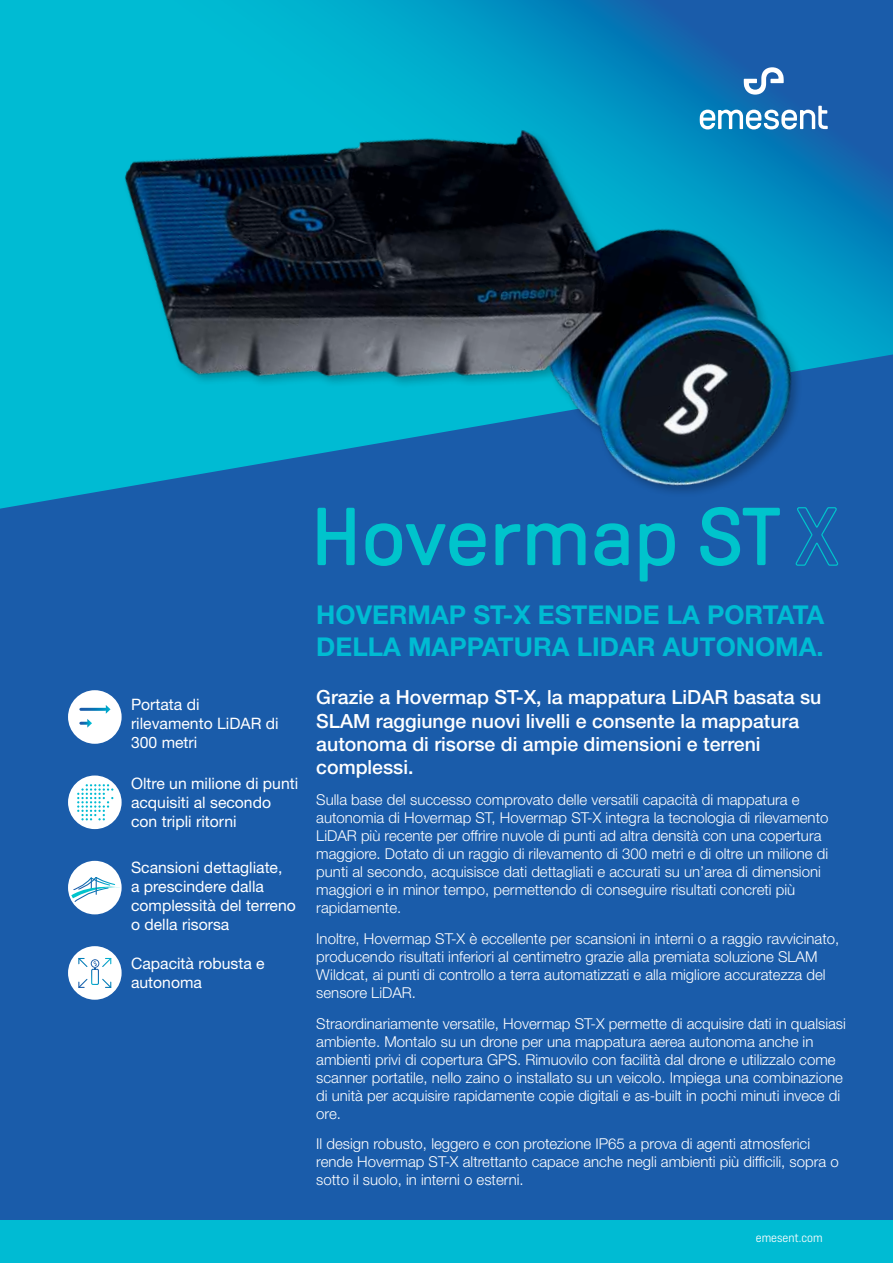
<style>
.page{position:relative;width:893px;height:1263px;background:#fff}
.page>*{position:absolute;margin:0;border:0;box-sizing:border-box;transform-origin:0 0}
.t1{font:82.05px "GT Pressura";color:#00c4cc;scale:1.08 1}
.t2{font:700 25.95px/31.2px "Helvetica Neue LT Std";color:#00bbd3}
.t3{font:500 19.5px/23.4px "Helvetica Neue LT Std";color:#fff}
.t4{font:15.75px/18.9px "Helvetica Neue LT Std";color:#fff}
.t5{font:300 15px/18px "Helvetica Neue LT Std";color:#fff}
.t6{font:12.75px "Bebas Neue Pro Exp Md";color:#fff}
</style>
<div class="page">
<svg style="left:0;top:0;width:893px;height:354px;background:#0697c3"></svg>
<div style="left:0;top:354px;width:893px;height:866px;background:#1a5caa"></div>
<div style="left:0;top:1220px;width:893px;height:43px;background:#00bbd3"></div>
<svg style="left:744px;top:67px;width:40px;height:3px"></svg>
<svg style="left:795px;top:530px;width:44px;height:36px;background:#1667ad"></svg>
<div style="left:68px;top:946px;width:54px;height:54px;background:#fff;border-radius:50%"></div>
<svg style="left:102px;top:978px;width:10px;height:10px"></svg>
<svg style="left:78px;top:979px;width:10px;height:9px"></svg>
<div style="left:91px;top:969px;width:8px;height:16px;border:1px solid #fff"></div>
<svg style="left:78px;top:957px;width:34px;height:12px"></svg>
<div style="left:68px;top:690px;width:54px;height:54px;background:#fff;border-radius:50%"></div>
<svg style="left:106px;top:705px;width:5px;height:9px"></svg>
<svg style="left:81px;top:719px;width:11px;height:9px"></svg>
<div style="left:68px;top:775px;width:54px;height:54px;background:#fff;border-radius:50%"></div>
<svg style="left:77px;top:784px;width:36px;height:36px"></svg>
<div style="left:68px;top:861px;width:54px;height:53px;background:#fff;border-radius:50%"></div>
<svg style="left:71px;top:877px;width:49px;height:25px"></svg>
<img style="left:49px;top:70px;width:813px;height:460px">
<p class="t4" style="left:131px;top:695px;width:149px">Portata di rilevamento LiDAR di<br>300 metri</p>
<p class="t4" style="left:131px;top:774px;width:169px">Oltre un milione di punti acquisiti al secondo con tripli ritorni</p>
<p class="t4" style="left:131px;top:858px;width:166px">Scansioni dettagliate,<br>a prescindere dalla complessità del terreno o della risorsa</p>
<p class="t4" style="left:131px;top:954px;width:135px">Capacità robusta e autonoma</p>
<h1 class="t1" style="left:311px;top:493px;width:437px">Hovermap ST</h1>
<h2 class="t2" style="left:316px;top:599px;width:510px">HOVERMAP ST-X ESTENDE LA PORTATA<br>DELLA MAPPATURA LIDAR AUTONOMA.</h2>
<h3 class="t3" style="left:316px;top:685px;width:507px">Grazie a Hovermap ST-X, la mappatura LiDAR basata su SLAM raggiunge nuovi livelli e consente la mappatura autonoma di risorse di ampie dimensioni e terreni complessi.</h3>
<p class="t5" style="left:316px;top:790px;width:514px">Sulla base del successo comprovato delle versatili capacità di mappatura e autonomia di Hovermap ST, Hovermap ST-X integra la tecnologia di rilevamento LiDAR più recente per offrire nuvole di punti ad altra densità con una copertura maggiore. Dotato di un raggio di rilevamento di 300 metri e di oltre un milione di punti al secondo, acquisisce dati dettagliati e accurati su un’area di dimensioni maggiori e in minor tempo, permettendo di conseguire risultati concreti più rapidamente.</p>
<p class="t5" style="left:316px;top:929px;width:524px">Inoltre, Hovermap ST-X è eccellente per scansioni in interni o a raggio ravvicinato, producendo risultati inferiori al centimetro grazie alla premiata soluzione SLAM Wildcat, ai punti di controllo a terra automatizzati e alla migliore accuratezza del sensore LiDAR.</p>
<p class="t5" style="left:316px;top:1014px;width:531px">Straordinariamente versatile, Hovermap ST-X permette di acquisire dati in qualsiasi ambiente. Montalo su un drone per una mappatura aerea autonoma anche in ambienti privi di copertura GPS. Rimuovilo con facilità dal drone e utilizzalo come scanner portatile, nello zaino o installato su un veicolo. Impiega una combinazione di unità per acquisire rapidamente copie digitali e as-built in pochi minuti invece di ore.</p>
<p class="t5" style="left:316px;top:1135px;width:524px">Il design robusto, leggero e con protezione IP65 a prova di agenti atmosferici rende Hovermap ST-X altrettanto capace anche negli ambienti più difficili, sopra o sotto il suolo, in interni o esterni.</p>
<p class="t6" style="left:756px;top:1229px;width:68px">emesent.com</p>
</div>
